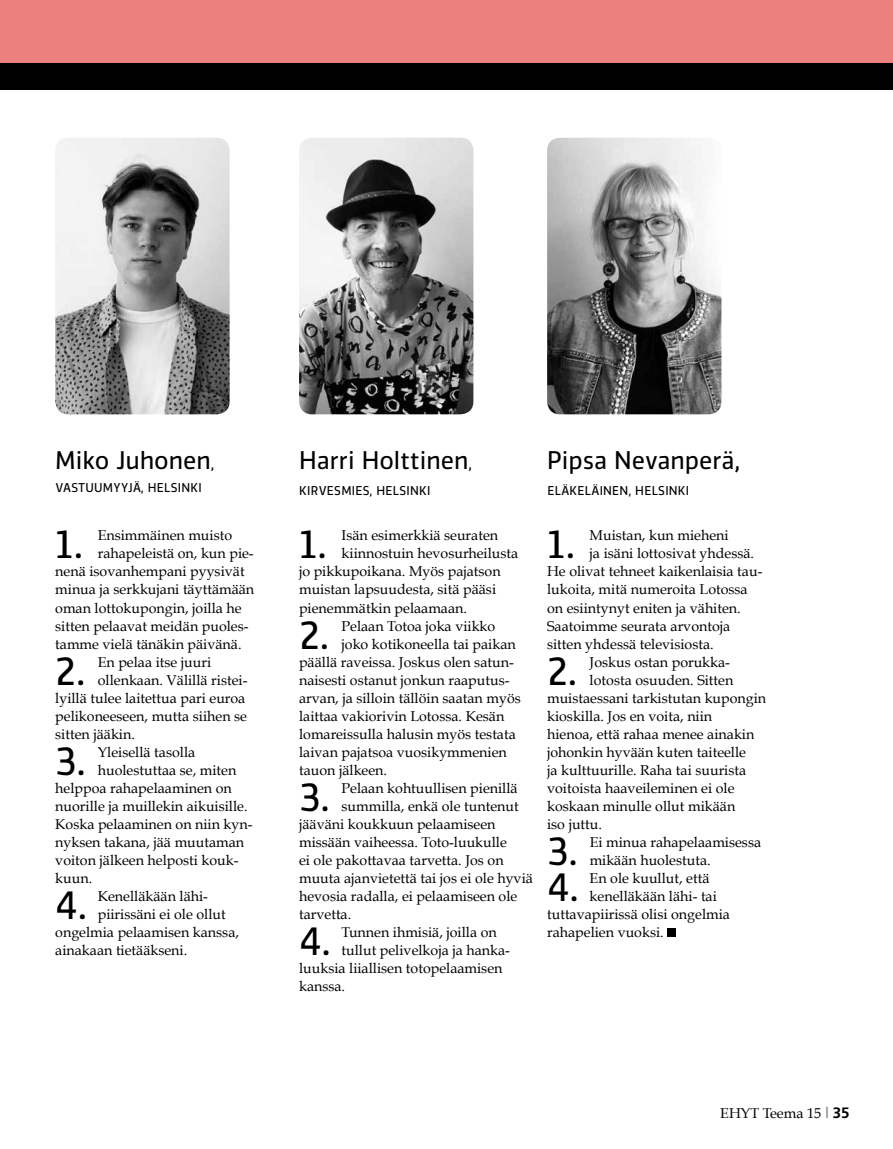
<style>
.page{position:relative;width:893px;height:1149px;background:#fff}
.page>*{position:absolute;margin:0;border:0;box-sizing:border-box;transform-origin:0 0}
.t1{font:38.55px "Vinkel";color:#000}
.t2{font:24px "Vinkel";color:#000}
.t3{font:14.25px/18px "Book Antiqua";color:#000}
.t4{font:12px "Vinkel";letter-spacing:.02em;color:#000}
.s1{font-size:14.25px}
.s2{font-family:"Frutiger";font-weight:700;font-size:15px;color:#949290}
.s3{font-family:"Frutiger";font-weight:700;font-size:15px}
</style>
<div class="page">
<div style="left:0;top:0;width:893px;height:63px;background:#ec807e"></div>
<div style="left:0;top:63px;width:893px;height:26px;background:#000"></div>
<div style="left:667px;top:927px;width:9px;height:9px;background:#000"></div>
<img style="left:55px;top:138px;width:175px;height:276px">
<img style="left:547px;top:138px;width:174px;height:276px">
<img style="left:299px;top:138px;width:174px;height:276px">
<h2 class="t2" style="left:55px;top:444px;width:161px">Miko Juhonen<span class="s1">,</span></h2>
<p class="t4" style="left:56px;top:479px;width:148px">VASTUUMYYJÄ, HELSINKI</p>
<h1 class="t1" style="left:55px;top:518px;width:29px">1.</h1>
<p class="t3" style="left:98px;top:526px;width:136px">Ensimmäinen muisto</p>
<p class="t3" style="left:98px;top:544px;width:157px">rahapeleistä on, kun pie-</p>
<p class="t3" style="left:55px;top:562px;width:191px">nenä isovanhempani pyysivät</p>
<p class="t3" style="left:55px;top:580px;width:200px">minua ja serkkujani täyttämään</p>
<p class="t3" style="left:55px;top:598px;width:188px">oman lottokupongin, joilla he</p>
<p class="t3" style="left:55px;top:616px;width:195px">sitten pelaavat meidän puoles-</p>
<p class="t3" style="left:55px;top:634px;width:188px">tamme vielä tänäkin päivänä.</p>
<h1 class="t1" style="left:55px;top:644px;width:32px">2.</h1>
<p class="t3" style="left:98px;top:652px;width:115px">En pelaa itse juuri</p>
<p class="t3" style="left:98px;top:670px;width:151px">ollenkaan. Välillä ristei-</p>
<p class="t3" style="left:55px;top:688px;width:191px">lyillä tulee laitettua pari euroa</p>
<p class="t3" style="left:55px;top:706px;width:193px">pelikoneeseen, mutta siihen se</p>
<p class="t3" style="left:55px;top:724px;width:81px">sitten jääkin.</p>
<h1 class="t1" style="left:55px;top:734px;width:32px">3.</h1>
<p class="t3" style="left:98px;top:742px;width:99px">Yleisellä tasolla</p>
<p class="t3" style="left:98px;top:760px;width:140px">huolestuttaa se, miten</p>
<p class="t3" style="left:55px;top:778px;width:178px">helppoa rahapelaaminen on</p>
<p class="t3" style="left:55px;top:796px;width:194px">nuorille ja muillekin aikuisille.</p>
<p class="t3" style="left:55px;top:814px;width:199px">Koska pelaaminen on niin kyn-</p>
<p class="t3" style="left:55px;top:832px;width:190px">nyksen takana, jää muutaman</p>
<p class="t3" style="left:55px;top:850px;width:185px">voiton jälkeen helposti kouk-</p>
<p class="t3" style="left:55px;top:868px;width:38px">kuun.</p>
<h1 class="t1" style="left:55px;top:878px;width:33px">4.</h1>
<p class="t3" style="left:98px;top:886px;width:112px">Kenelläkään lähi-</p>
<p class="t3" style="left:98px;top:904px;width:130px">piirissäni ei ole ollut</p>
<p class="t3" style="left:55px;top:922px;width:185px">ongelmia pelaamisen kanssa,</p>
<p class="t3" style="left:55px;top:940px;width:134px">ainakaan tietääkseni.</p>
<h2 class="t2" style="left:299px;top:444px;width:174px">Harri Holttinen<span class="s1">,</span></h2>
<p class="t4" style="left:299px;top:483px;width:133px">KIRVESMIES, HELSINKI</p>
<h1 class="t1" style="left:299px;top:518px;width:29px">1.</h1>
<p class="t3" style="left:342px;top:526px;width:158px">Isän esimerkkiä seuraten</p>
<p class="t3" style="left:342px;top:544px;width:178px">kiinnostuin hevosurheilusta</p>
<p class="t3" style="left:299px;top:562px;width:203px">jo pikkupoikana. Myös pajatson</p>
<p class="t3" style="left:299px;top:580px;width:199px">muistan lapsuudesta, sitä pääsi</p>
<p class="t3" style="left:299px;top:598px;width:169px">pienemmätkin pelaamaan.</p>
<h1 class="t1" style="left:299px;top:608px;width:32px">2.</h1>
<p class="t3" style="left:342px;top:616px;width:155px">Pelaan Totoa joka viikko</p>
<p class="t3" style="left:342px;top:634px;width:176px">joko kotikoneella tai paikan</p>
<p class="t3" style="left:299px;top:652px;width:216px">päällä raveissa. Joskus olen satun-</p>
<p class="t3" style="left:299px;top:670px;width:212px">naisesti ostanut jonkun raaputus-</p>
<p class="t3" style="left:299px;top:688px;width:223px">arvan, ja silloin tällöin saatan myös</p>
<p class="t3" style="left:299px;top:706px;width:207px">laittaa vakiorivin Lotossa. Kesän</p>
<p class="t3" style="left:299px;top:724px;width:218px">lomareissulla halusin myös testata</p>
<p class="t3" style="left:299px;top:742px;width:209px">laivan pajatsoa vuosikymmenien</p>
<p class="t3" style="left:299px;top:760px;width:90px">tauon jälkeen.</p>
<h1 class="t1" style="left:299px;top:770px;width:32px">3.</h1>
<p class="t3" style="left:342px;top:778px;width:178px">Pelaan kohtuullisen pienillä</p>
<p class="t3" style="left:342px;top:796px;width:179px">summilla, enkä ole tuntenut</p>
<p class="t3" style="left:299px;top:814px;width:198px">jääväni koukkuun pelaamiseen</p>
<p class="t3" style="left:299px;top:832px;width:209px">missään vaiheessa. Toto-luukulle</p>
<p class="t3" style="left:299px;top:850px;width:206px">ei ole pakottavaa tarvetta. Jos on</p>
<p class="t3" style="left:299px;top:868px;width:235px">muuta ajanvietettä tai jos ei ole hyviä</p>
<p class="t3" style="left:299px;top:886px;width:220px">hevosia radalla, ei pelaamiseen ole</p>
<p class="t3" style="left:299px;top:904px;width:54px">tarvetta.</p>
<h1 class="t1" style="left:299px;top:914px;width:33px">4.</h1>
<p class="t3" style="left:342px;top:922px;width:157px">Tunnen ihmisiä, joilla on</p>
<p class="t3" style="left:342px;top:940px;width:170px">tullut pelivelkoja ja hanka-</p>
<p class="t3" style="left:299px;top:958px;width:205px">luuksia liiallisen totopelaamisen</p>
<p class="t3" style="left:299px;top:976px;width:48px">kanssa.</p>
<h2 class="t2" style="left:547px;top:444px;width:195px">Pipsa Nevanperä,</h2>
<p class="t4" style="left:547px;top:483px;width:143px">ELÄKELÄINEN, HELSINKI</p>
<h1 class="t1" style="left:547px;top:518px;width:29px">1.</h1>
<p class="t3" style="left:590px;top:526px;width:140px">Muistan, kun mieheni</p>
<p class="t3" style="left:590px;top:544px;width:166px">ja isäni lottosivat yhdessä.</p>
<p class="t3" style="left:547px;top:562px;width:217px">He olivat tehneet kaikenlaisia tau-</p>
<p class="t3" style="left:547px;top:580px;width:202px">lukoita, mitä numeroita Lotossa</p>
<p class="t3" style="left:547px;top:598px;width:195px">on esiintynyt eniten ja vähiten.</p>
<p class="t3" style="left:547px;top:616px;width:185px">Saatoimme seurata arvontoja</p>
<p class="t3" style="left:547px;top:634px;width:168px">sitten yhdessä televisiosta.</p>
<h1 class="t1" style="left:547px;top:644px;width:32px">2.</h1>
<p class="t3" style="left:590px;top:652px;width:142px">Joskus ostan porukka-</p>
<p class="t3" style="left:590px;top:670px;width:145px">lotosta osuuden. Sitten</p>
<p class="t3" style="left:547px;top:688px;width:221px">muistaessani tarkistutan kupongin</p>
<p class="t3" style="left:547px;top:706px;width:167px">kioskilla. Jos en voita, niin</p>
<p class="t3" style="left:547px;top:724px;width:209px">hienoa, että rahaa menee ainakin</p>
<p class="t3" style="left:547px;top:742px;width:200px">johonkin hyvään kuten taiteelle</p>
<p class="t3" style="left:547px;top:760px;width:201px">ja kulttuurille. Raha tai suurista</p>
<p class="t3" style="left:547px;top:778px;width:189px">voitoista haaveileminen ei ole</p>
<p class="t3" style="left:547px;top:796px;width:190px">koskaan minulle ollut mikään</p>
<p class="t3" style="left:547px;top:814px;width:56px">iso juttu.</p>
<h1 class="t1" style="left:547px;top:824px;width:32px">3.</h1>
<p class="t3" style="left:590px;top:832px;width:173px">Ei minua rahapelaamisessa mikään huolestuta.</p>
<h1 class="t1" style="left:547px;top:860px;width:33px">4.</h1>
<p class="t3" style="left:590px;top:868px;width:121px">En ole kuullut, että</p>
<p class="t3" style="left:590px;top:886px;width:129px">kenelläkään lähi- tai</p>
<p class="t3" style="left:547px;top:904px;width:184px">tuttavapiirissä olisi ongelmia</p>
<p class="t3" style="left:547px;top:922px;width:118px">rahapelien vuoksi.</p>
<p class="t3" style="left:720px;top:1103px;width:131px">EHYT Teema 15 <span class="s2">|</span> <span class="s3">35</span></p>
</div>
